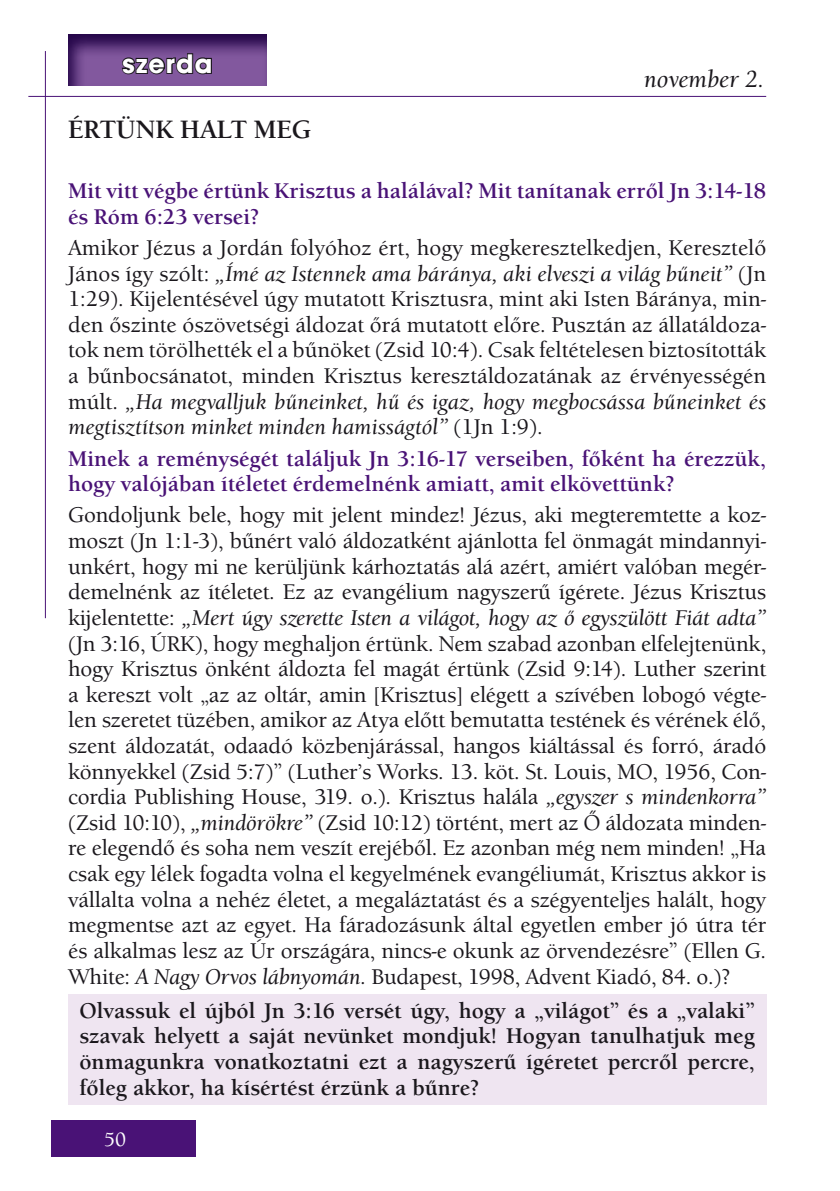
<style>
.page{position:relative;width:840px;height:1191px;background:#fff}
.page>*{position:absolute;margin:0;border:0;box-sizing:border-box;transform-origin:0 0}
.t1{font:700 28px "Avant Gar Got Itc TEE";letter-spacing:.04em;color:#fff}
.t2{font:700 26px "Berkeley Old Sty Itc TEE";color:#1a171c}
.t3{font:italic 500 24px "Berkeley Old Sty Itc TEE";color:#1a171c}
.t4{font:500 22px/25.6px "Berkeley Old Sty Itc TEE";letter-spacing:-.005em;color:#1a171c;text-align:justify}
.t5{font:700 22px/25.6px "Berkeley Old Sty Itc TEE";color:#1a171c;text-align:justify}
.t6{font:700 22px/25.6px "Berkeley Old Sty Itc TEE";color:#491276}
.t7{font:500 20px "Berkeley Old Sty Itc TEE";color:#fff}
.s1{font-style:italic}
</style>
<div class="page">
<div style="left:51px;top:1120px;width:145px;height:37px;background:#491276"></div>
<hr style="left:28px;top:96px;width:737px;height:1px;background:#491276">
<hr style="left:45px;top:51px;width:1px;height:567px;background:#491276">
<svg style="left:68px;top:34px;width:199px;height:52px;background:#643d82"></svg>
<div style="left:68px;top:994px;width:697px;height:110px;background:#efe5f1"></div>
<svg style="left:120px;top:52px;width:93px;height:24px;background:#583d6a"></svg>
<p class="t1" style="left:122px;top:46px;width:91px">szerda</p>
<p class="t2" style="left:68px;top:115px;width:245px">ÉRTÜNK HALT MEG</p>
<p class="t3" style="left:643px;top:65px;width:122px">november 2.</p>
<p class="t6" style="left:68px;top:178px;width:699px">Mit vitt végbe értünk Krisztus a halálával? Mit tanítanak erről Jn 3:14-18 és Róm 6:23 versei?</p>
<p class="t4" style="left:68px;top:235px;width:699px">Amikor Jézus a Jordán folyóhoz ért, hogy megkeresztelkedjen, Keresztelő János így szólt: <span class="s1">„Ímé az Istennek ama báránya, aki elveszi a világ bűneit”</span> (Jn 1:29). Kijelentésével úgy mutatott Krisztusra, mint aki Isten Báránya, min&shy;den őszinte ószövetségi áldozat őrá mutatott előre. Pusztán az állatáldoza&shy;tok nem törölhették el a bűnöket (Zsid 10:4). Csak feltételesen biztosították a bűnbocsánatot, minden Krisztus keresztáldozatának az érvényességén múlt. <span class="s1">„Ha megvalljuk bűneinket, hű és igaz, hogy megbocsássa bűneinket és megtisztítson minket minden hamisságtól”</span> (1Jn 1:9).</p>
<p class="t6" style="left:68px;top:445px;width:699px">Minek a reménységét találjuk Jn 3:16-17 verseiben, főként ha érezzük, hogy valójában ítéletet érdemelnénk amiatt, amit elkövettünk?</p>
<p class="t4" style="left:68px;top:502px;width:699px">Gondoljunk bele, hogy mit jelent mindez! Jézus, aki megteremtette a koz&shy;moszt (Jn 1:1-3), bűnért való áldozatként ajánlotta fel önmagát mindannyi&shy;unkért, hogy mi ne kerüljünk kárhoztatás alá azért, amiért valóban megér&shy;demelnénk az ítéletet. Ez az evangélium nagyszerű ígérete. Jézus Krisztus kijelentette: <span class="s1">„Mert úgy szerette Isten a világot, hogy az ő egyszülött Fiát adta” </span>(Jn 3:16, ÚRK), hogy meghaljon értünk. Nem szabad azonban elfelejtenünk, hogy Krisztus önként áldozta fel magát értünk (Zsid 9:14). Luther szerint a kereszt volt „az az oltár, amin [Krisztus] elégett a szívében lobogó végte&shy;len szeretet tüzében, amikor az Atya előtt bemutatta testének és vérének élő, szent áldozatát, odaadó közbenjárással, hangos kiáltással és forró, áradó könnyekkel (Zsid 5:7)” (Luther’s Works. 13. köt. St. Louis, MO, 1956, Con&shy;cordia Publishing House, 319. o.). Krisztus halála <span class="s1">„egyszer s mindenkorra” </span>(Zsid 10:10), <span class="s1">„mindörökre”</span> (Zsid 10:12) történt, mert az Ő áldozata minden&shy;re elegendő és soha nem veszít erejéből. Ez azonban még nem minden! „Ha csak egy lélek fogadta volna el kegyelmének evangéliumát, Krisztus akkor is vállalta volna a nehéz életet, a megaláztatást és a szégyenteljes halált, hogy megmentse azt az egyet. Ha fáradozásunk által egyetlen ember jó útra tér és alkalmas lesz az Úr országára, nincs-e okunk az örvendezésre” (Ellen G.<br>White: <span class="s1">A Nagy Orvos lábnyomán.</span> Budapest, 1998, Advent Kiadó, 84. o.)?</p>
<p class="t5" style="left:79px;top:997px;width:676px">Olvassuk el újból Jn 3:16 versét úgy, hogy a „világot” és a „valaki” szavak helyett a saját nevünket mondjuk! Hogyan tanulhatjuk meg önmagunkra vonatkoztatni ezt a nagyszerű ígéretet percről percre, főleg akkor, ha kísértést érzünk a bűnre?</p>
<p class="t7" style="left:104px;top:1128px;width:24px">50</p>
</div>
